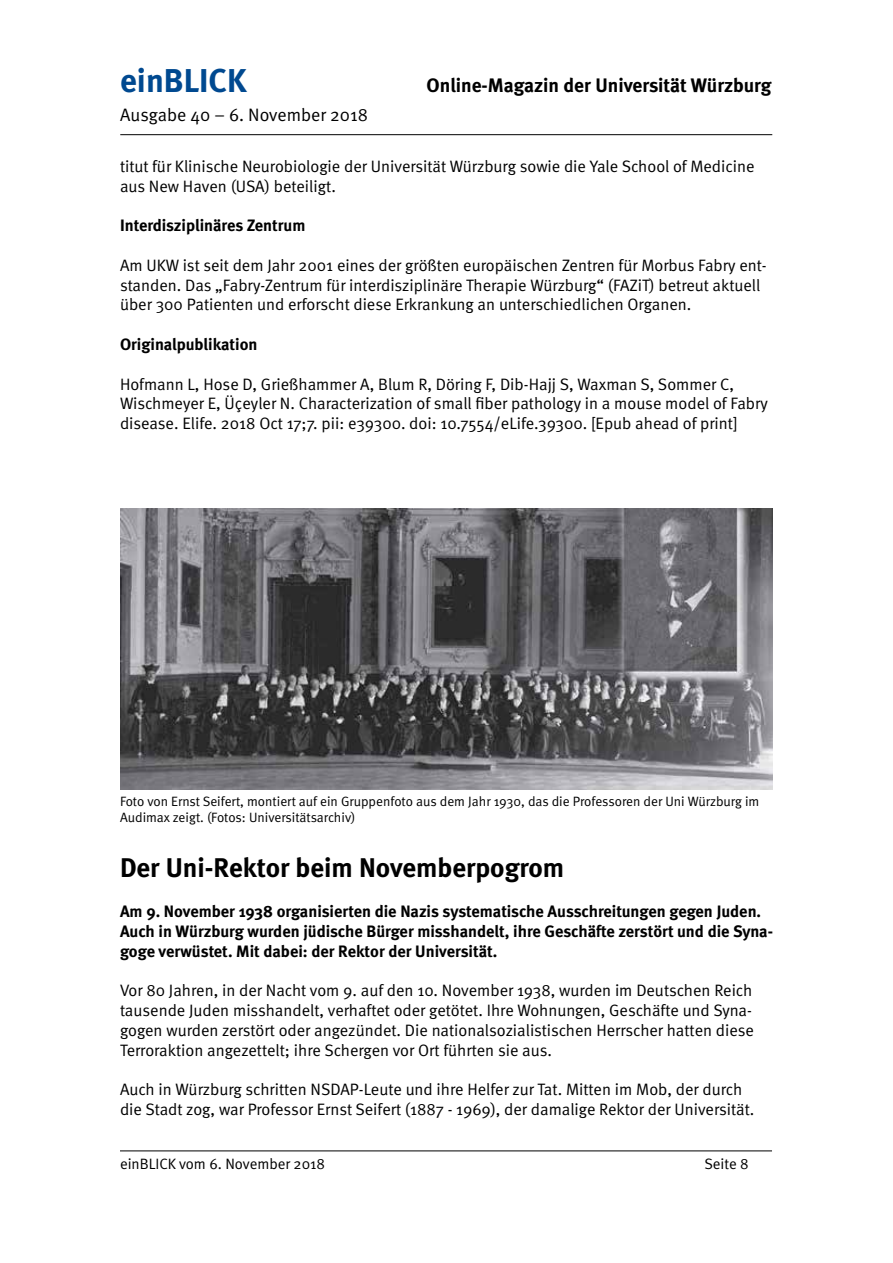
<style>
.page{position:relative;width:893px;height:1263px;background:#fff}
.page>*{position:absolute;margin:0;border:0;box-sizing:border-box;transform-origin:0 0}
.t1{font:700 33px "Meta";color:#004990}
.t2{font:700 27px "Meta";color:#000}
.t3{font:700 19.5px "Meta";color:#000}
.t4{font:18px "Meta Normal";color:#000}
.t5{font:16.5px/19.8px "Meta Normal";color:#000}
.t6{font:700 16.5px/19.8px "Meta";color:#000}
.t7{font:15px "Meta Normal";color:#000}
.t8{font:13.5px/16.2px "Meta Normal";color:#000}
</style>
<div class="page">
<hr style="left:120px;top:134px;width:652px;height:1px;background:#000">
<hr style="left:120px;top:1150px;width:652px;height:1px;background:#000">
<img style="left:120px;top:509px;width:653px;height:280px">
<h1 class="t1" style="left:120px;top:61px;width:128px">einBLICK</h1>
<p class="t3" style="left:427px;top:74px;width:346px">Online-Magazin der Universität Würzburg</p>
<p class="t4" style="left:120px;top:105px;width:249px">Ausgabe 40 – 6. November 2018</p>
<p class="t5" style="left:120px;top:156px;width:636px">titut für Klinische Neurobiologie der Universität Würzburg sowie die Yale School of Medicine aus New Haven (USA) beteiligt.</p>
<p class="t6" style="left:120px;top:215px;width:187px">Interdisziplinäres Zentrum</p>
<p class="t5" style="left:120px;top:255px;width:648px">Am UKW ist seit dem Jahr 2001 eines der größten europäischen Zentren für Morbus Fabry ent&shy;standen. Das „Fabry-Zentrum für interdisziplinäre Therapie Würzburg“ (FAZiT) betreut aktuell über 300 Patienten und erforscht diese Erkrankung an unterschiedlichen Organen.</p>
<p class="t6" style="left:120px;top:334px;width:139px">Originalpublikation</p>
<p class="t5" style="left:120px;top:374px;width:649px">Hofmann L, Hose D, Grießhammer A, Blum R, Döring F, Dib-Hajj S, Waxman S, Sommer C,<br>Wischmeyer E, Üçeyler N. Characterization of small fiber pathology in a mouse model of Fabry disease. Elife. 2018 Oct 17;7. pii: e39300. doi: 10.7554/eLife.39300. [Epub ahead of print]</p>
<p class="t8" style="left:120px;top:793px;width:641px">Foto von Ernst Seifert, montiert auf ein Gruppenfoto aus dem Jahr 1930, das die Professoren der Uni Würzburg im<br>Audimax zeigt. (Fotos: Universitätsarchiv)</p>
<h2 class="t2" style="left:120px;top:852px;width:446px">Der Uni-Rektor beim Novemberpogrom</h2>
<p class="t6" style="left:120px;top:901px;width:654px">Am 9. November 1938 organisierten die Nazis systematische Ausschreitungen gegen Juden.<br>Auch in Würzburg wurden jüdische Bürger misshandelt, ihre Geschäfte zerstört und die Syna&shy;goge verwüstet. Mit dabei: der Rektor der Universität.</p>
<p class="t5" style="left:120px;top:980px;width:635px">Vor 80 Jahren, in der Nacht vom 9. auf den 10. November 1938, wurden im Deutschen Reich tausende Juden misshandelt, verhaftet oder getötet. Ihre Wohnungen, Geschäfte und Syna&shy;gogen wurden zerstört oder angezündet. Die nationalsozialistischen Herrscher hatten diese Terroraktion angezettelt; ihre Schergen vor Ort führten sie aus.</p>
<p class="t5" style="left:120px;top:1079px;width:636px">Auch in Würzburg schritten NSDAP-Leute und ihre Helfer zur Tat. Mitten im Mob, der durch die Stadt zog, war Professor Ernst Seifert (1887 - 1969), der damalige Rektor der Universität.</p>
<p class="t7" style="left:120px;top:1155px;width:207px">einBLICK vom 6. November 2018</p>
<p class="t7" style="left:704px;top:1155px;width:46px">Seite 8</p>
</div>
